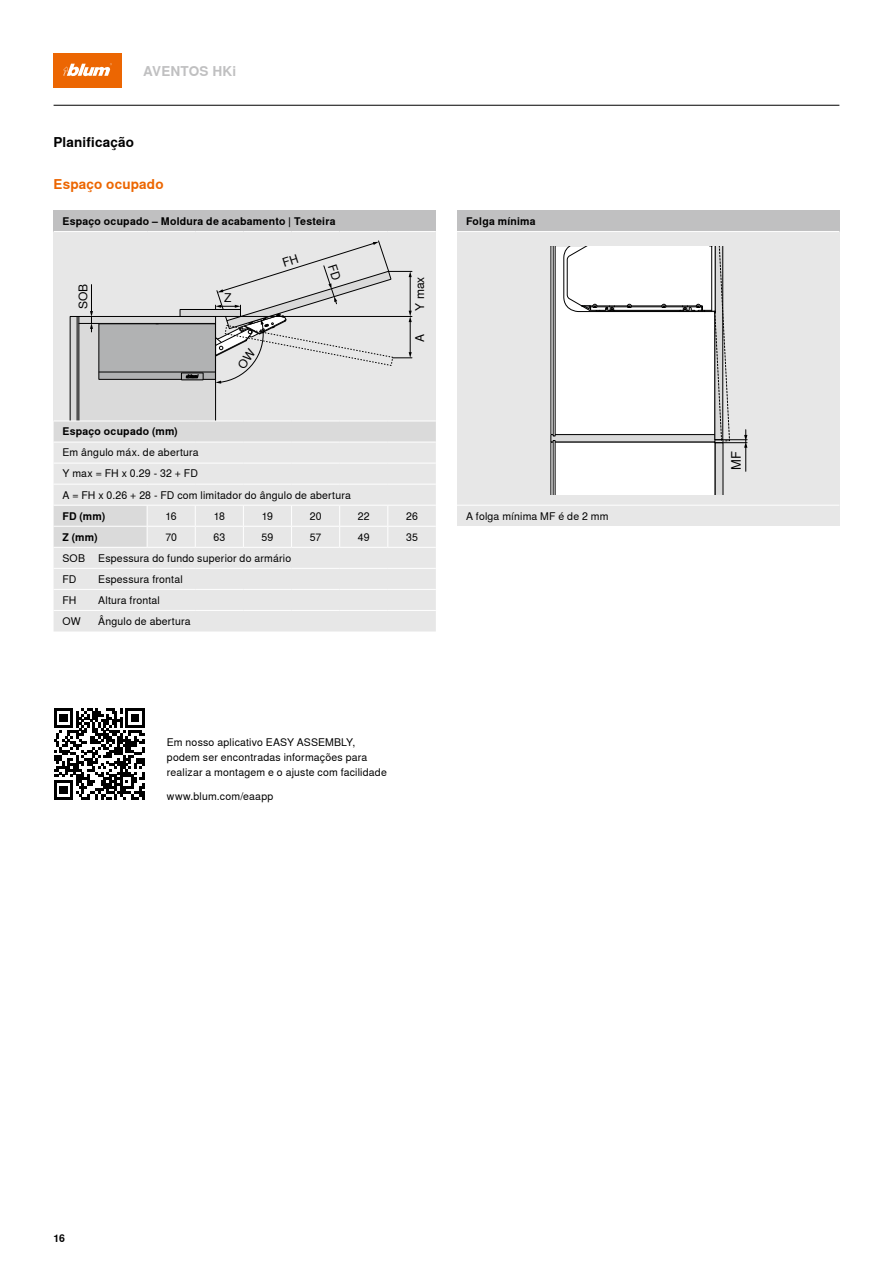
<style>
.page{position:relative;width:893px;height:1263px;background:#fff}
.page>*{position:absolute;margin:0;border:0;box-sizing:border-box;transform-origin:0 0}
.t1{font:700 13.5px "Nimbus Sans Global";letter-spacing:.015em;color:#ec6602}
.t2{font:700 13.5px "Nimbus Sans Global";letter-spacing:.015em;color:#000}
.t3{font:700 13.5px "Nimbus Sans Global";letter-spacing:.01em;color:#c0c0c1}
.t4{font:12.9px "Nimbus Sans Global";color:#000}
.t5{font:12px "Nimbus Sans Global";color:#000}
.t6{font:10.5px/21.1px "Nimbus Sans Global";letter-spacing:.02em;color:#000}
.t7{font:700 10.5px "Nimbus Sans Global";letter-spacing:.02em;color:#000}
</style>
<div class="page">
<div style="left:54px;top:54px;width:68px;height:34px;background:#ec6602"></div>
<svg style="left:63px;top:63px;width:49px;height:13px"></svg>
<svg style="left:54px;top:799px;width:91px;height:1px"></svg>
<svg style="left:54px;top:708px;width:91px;height:91px"></svg>
<div style="left:457px;top:232px;width:382px;height:294px;background:#e7e7e7"></div>
<div style="left:457px;top:210px;width:382px;height:22px;background:#c0c0c1"></div>
<hr style="left:715px;top:439px;width:32px;height:1px;background:#000">
<hr style="left:715px;top:442px;width:32px;height:1px;background:#000">
<svg style="left:744px;top:430px;width:3px;height:41px"></svg>
<svg style="left:551px;top:247px;width:179px;height:248px;background:#ededed"></svg>
<div style="left:54px;top:232px;width:382px;height:189px;background:#e7e7e7"></div>
<div style="left:54px;top:210px;width:382px;height:22px;background:#c0c0c1"></div>
<div style="left:54px;top:422px;width:382px;height:20px;background:#dadada"></div>
<div style="left:54px;top:443px;width:382px;height:188px;background:#e7e7e7"></div>
<hr style="left:54px;top:231px;width:93px;height:1px;background:#fff">
<hr style="left:147px;top:231px;width:48px;height:1px;background:#fff">
<hr style="left:195px;top:231px;width:48px;height:1px;background:#fff">
<hr style="left:243px;top:231px;width:49px;height:1px;background:#fff">
<hr style="left:292px;top:231px;width:48px;height:1px;background:#fff">
<hr style="left:340px;top:231px;width:48px;height:1px;background:#fff">
<hr style="left:388px;top:231px;width:48px;height:1px;background:#fff">
<hr style="left:54px;top:463px;width:93px;height:1px;background:#fff">
<hr style="left:147px;top:463px;width:48px;height:1px;background:#fff">
<hr style="left:195px;top:463px;width:48px;height:1px;background:#fff">
<hr style="left:243px;top:463px;width:49px;height:1px;background:#fff">
<hr style="left:292px;top:463px;width:48px;height:1px;background:#fff">
<hr style="left:340px;top:463px;width:48px;height:1px;background:#fff">
<hr style="left:388px;top:463px;width:48px;height:1px;background:#fff">
<hr style="left:54px;top:484px;width:93px;height:1px;background:#fff">
<hr style="left:147px;top:484px;width:48px;height:1px;background:#fff">
<hr style="left:195px;top:484px;width:48px;height:1px;background:#fff">
<hr style="left:243px;top:484px;width:49px;height:1px;background:#fff">
<hr style="left:292px;top:484px;width:48px;height:1px;background:#fff">
<hr style="left:340px;top:484px;width:48px;height:1px;background:#fff">
<hr style="left:388px;top:484px;width:48px;height:1px;background:#fff">
<hr style="left:54px;top:505px;width:93px;height:1px;background:#fff">
<hr style="left:147px;top:505px;width:48px;height:1px;background:#fff">
<hr style="left:195px;top:505px;width:48px;height:1px;background:#fff">
<hr style="left:243px;top:505px;width:49px;height:1px;background:#fff">
<hr style="left:292px;top:505px;width:48px;height:1px;background:#fff">
<hr style="left:340px;top:505px;width:48px;height:1px;background:#fff">
<hr style="left:388px;top:505px;width:48px;height:1px;background:#fff">
<hr style="left:54px;top:526px;width:93px;height:1px;background:#fff">
<svg style="left:147px;top:506px;width:1px;height:41px"></svg>
<hr style="left:54px;top:547px;width:93px;height:1px;background:#fff">
<hr style="left:147px;top:547px;width:48px;height:1px;background:#fff">
<hr style="left:195px;top:547px;width:48px;height:1px;background:#fff">
<hr style="left:243px;top:547px;width:49px;height:1px;background:#fff">
<hr style="left:292px;top:547px;width:48px;height:1px;background:#fff">
<hr style="left:340px;top:547px;width:48px;height:1px;background:#fff">
<hr style="left:388px;top:547px;width:48px;height:1px;background:#fff">
<hr style="left:54px;top:568px;width:93px;height:1px;background:#fff">
<hr style="left:147px;top:568px;width:48px;height:1px;background:#fff">
<hr style="left:195px;top:568px;width:48px;height:1px;background:#fff">
<hr style="left:243px;top:568px;width:49px;height:1px;background:#fff">
<hr style="left:292px;top:568px;width:48px;height:1px;background:#fff">
<hr style="left:340px;top:568px;width:48px;height:1px;background:#fff">
<hr style="left:388px;top:568px;width:48px;height:1px;background:#fff">
<hr style="left:54px;top:589px;width:93px;height:1px;background:#fff">
<hr style="left:147px;top:589px;width:48px;height:1px;background:#fff">
<hr style="left:195px;top:589px;width:48px;height:1px;background:#fff">
<hr style="left:243px;top:589px;width:49px;height:1px;background:#fff">
<hr style="left:292px;top:589px;width:48px;height:1px;background:#fff">
<hr style="left:340px;top:589px;width:48px;height:1px;background:#fff">
<hr style="left:388px;top:589px;width:48px;height:1px;background:#fff">
<hr style="left:54px;top:610px;width:93px;height:1px;background:#fff">
<hr style="left:147px;top:610px;width:48px;height:1px;background:#fff">
<hr style="left:195px;top:610px;width:48px;height:1px;background:#fff">
<hr style="left:243px;top:610px;width:49px;height:1px;background:#fff">
<hr style="left:292px;top:610px;width:48px;height:1px;background:#fff">
<hr style="left:340px;top:610px;width:48px;height:1px;background:#fff">
<hr style="left:388px;top:610px;width:48px;height:1px;background:#fff">
<hr style="left:147px;top:526px;width:48px;height:1px;background:#fff">
<hr style="left:195px;top:526px;width:48px;height:1px;background:#fff">
<svg style="left:195px;top:506px;width:1px;height:41px"></svg>
<hr style="left:243px;top:526px;width:49px;height:1px;background:#fff">
<svg style="left:243px;top:506px;width:1px;height:41px"></svg>
<hr style="left:292px;top:526px;width:48px;height:1px;background:#fff">
<svg style="left:291px;top:506px;width:1px;height:41px"></svg>
<hr style="left:340px;top:526px;width:48px;height:1px;background:#fff">
<svg style="left:339px;top:506px;width:1px;height:41px"></svg>
<hr style="left:388px;top:526px;width:48px;height:1px;background:#fff">
<svg style="left:387px;top:506px;width:1px;height:41px"></svg>
<hr style="left:54px;top:105px;width:785px;height:1px;background:#000">
<hr style="left:457px;top:231px;width:382px;height:1px;background:#fff">
<hr style="left:457px;top:505px;width:382px;height:1px;background:#fff">
<svg style="left:70px;top:240px;width:342px;height:181px"></svg>
<p class="t3" style="left:143px;top:63px;width:95px">AVENTOS HKi</p>
<p class="t2" style="left:54px;top:135px;width:82px">Planificação</p>
<p class="t1" style="left:54px;top:177px;width:112px">Espaço ocupado</p>
<p class="t7" style="left:63px;top:215px;width:275px">Espaço ocupado – Moldura de acabamento | Testeira</p>
<p class="t5" style="left:76px;top:309px;width:27px;rotate:-90deg">SOB</p>
<p class="t5" style="left:413px;top:311px;width:36px;rotate:-90deg">Y max</p>
<p class="t5" style="left:413px;top:342px;width:10px;rotate:-90deg">A</p>
<p class="t5" style="left:224px;top:291px;width:9px">Z</p>
<p class="t7" style="left:63px;top:426px;width:117px">Espaço ocupado (mm)</p>
<p class="t6" style="left:63px;top:442px;width:138px">Em ângulo máx. de abertura</p>
<p class="t6" style="left:63px;top:463px;width:137px">Y max = FH x 0.29 - 32 + FD</p>
<p class="t6" style="left:166px;top:505px;width:13px">16</p>
<p class="t6" style="left:214px;top:505px;width:13px">18</p>
<p class="t6" style="left:262px;top:505px;width:13px">19</p>
<p class="t6" style="left:310px;top:505px;width:13px">20</p>
<p class="t6" style="left:358px;top:505px;width:13px">22</p>
<p class="t6" style="left:406px;top:505px;width:13px">26</p>
<p class="t6" style="left:165px;top:526px;width:13px">70</p>
<p class="t6" style="left:213px;top:526px;width:13px">63</p>
<p class="t6" style="left:262px;top:526px;width:13px">59</p>
<p class="t6" style="left:310px;top:526px;width:13px">57</p>
<p class="t6" style="left:358px;top:526px;width:13px">49</p>
<p class="t6" style="left:406px;top:526px;width:13px">35</p>
<p class="t6" style="left:63px;top:547px;width:24px">SOB<br>FD<br>FH<br>OW</p>
<p class="t6" style="left:63px;top:484px;width:290px">A = FH x 0.26 + 28 - FD com limitador do ângulo de abertura</p>
<p class="t7" style="left:63px;top:510px;width:44px">FD (mm)</p>
<p class="t7" style="left:63px;top:531px;width:36px">Z (mm)</p>
<p class="t6" style="left:98px;top:547px;width:195px">Espessura do fundo superior do armário</p>
<p class="t6" style="left:98px;top:569px;width:94px">Espessura frontal<br>Altura frontal<br>Ângulo de abertura</p>
<p class="t7" style="left:466px;top:215px;width:71px">Folga mínima</p>
<p class="t6" style="left:466px;top:505px;width:144px">A folga mínima MF é de 2 mm</p>
<p class="t6" style="left:167px;top:735px;width:221px;line-height:15px">Em nosso aplicativo EASY ASSEMBLY, podem ser encontradas informações para realizar a montagem e o ajuste com facilidade</p>
<p class="t6" style="left:167px;top:786px;width:108px">www.blum.com/eaapp</p>
<p class="t4" style="left:729px;top:470px;width:20px;rotate:-90deg">MF</p>
<p class="t7" style="left:54px;top:1232px;width:13px">16</p>
</div>
